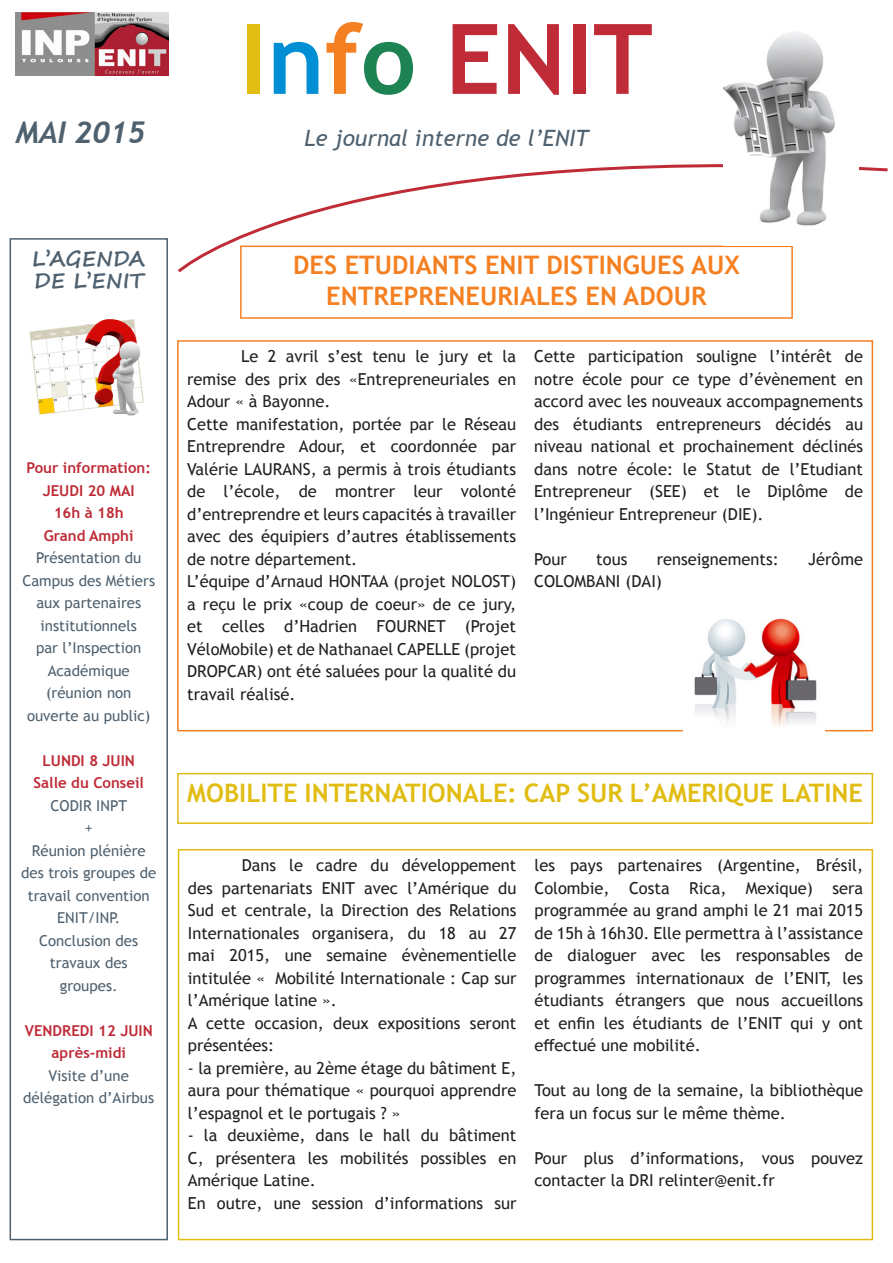
<style>
.page{position:relative;width:893px;height:1263px;background:#fff}
.page>*{position:absolute;margin:0;border:0;box-sizing:border-box;transform-origin:0 0}
.t1{font:700 97.5px "Trebuchet MS";color:#bf2b37}
.t2{font:italic 700 30px "Trebuchet";color:#4f616f}
.t3{font:700 25.5px "Trebuchet MS";color:#f58021}
.t4{font:700 25.5px "Trebuchet MS";color:#e1bd13}
.t5{font:italic 22.5px "Trebuchet MS";color:#4f616f}
.t6{font:700 21px/22.5px "Segoe Print";color:#4f616f}
.t7{font:16.5px/22.5px "Trebuchet MS";color:#231f20;text-align:justify}
.t8{font:15px/22.5px "Trebuchet MS";color:#4f616f;text-align:center}
.t9{font:700 15px "Trebuchet MS";color:#bf2b37}
.s1{color:#e1bd13}
.s2{color:#008fd5}
.s3{color:#f58021}
.s4{color:#1e8353}
</style>
<div class="page">
<div style="left:10px;top:238px;width:158px;height:1002px;border:2px solid #4f616f"></div>
<div style="left:177px;top:340px;width:696px;height:391px;border:2px solid #f58021"></div>
<div style="left:240px;top:246px;width:553px;height:73px;border:2px solid #f58021"></div>
<div style="left:178px;top:849px;width:695px;height:391px;border:2px solid #e1bd13"></div>
<div style="left:177px;top:773px;width:696px;height:51px;border:2px solid #e1bd13"></div>
<svg style="left:178px;top:164px;width:710px;height:110px"></svg>
<img style="left:724px;top:32px;width:135px;height:214px">
<img style="left:29px;top:319px;width:115px;height:97px">
<img style="left:683px;top:618px;width:141px;height:113px">
<img style="left:16px;top:13px;width:152px;height:63px">
<p class="t2" style="left:16px;top:113px;width:131px">MAI 2015</p>
<p class="t1" style="left:240px;top:-2px;width:414px"><span class="s1">I</span><span class="s2">n</span><span class="s3">f</span><span class="s4">o</span> ENIT</p>
<p class="t5" style="left:304px;top:125px;width:286px">Le journal interne de l’ENIT</p>
<p class="t6" style="left:32px;top:247px;width:114px">L’AGENDA<br>DE L’ENIT</p>
<p class="t9" style="left:27px;top:458px;width:126px">Pour information:</p>
<p class="t9" style="left:43px;top:481px;width:93px">JEUDI 20 MAI</p>
<p class="t9" style="left:54px;top:503px;width:71px">16h à 18h</p>
<p class="t9" style="left:44px;top:526px;width:91px">Grand Amphi</p>
<p class="t8" style="left:22px;top:546px;width:134px">Présentation du<br>Campus des Métiers aux partenaires institutionnels<br>par l’Inspection<br>Académique</p>
<p class="t8" style="left:27px;top:681px;width:125px">(réunion non ouverte au public)</p>
<p class="t9" style="left:43px;top:751px;width:94px">LUNDI 8 JUIN</p>
<p class="t9" style="left:34px;top:773px;width:112px">Salle du Conseil</p>
<p class="t8" style="left:51px;top:794px;width:78px">CODIR INPT</p>
<p class="t8" style="left:85px;top:816px;width:9px">+</p>
<p class="t8" style="left:21px;top:839px;width:137px">Réunion plénière des trois groupes de travail convention<br>ENIT/INP.</p>
<p class="t8" style="left:39px;top:929px;width:100px">Conclusion des travaux des groupes.</p>
<p class="t9" style="left:25px;top:1021px;width:129px">VENDREDI 12 JUIN</p>
<p class="t9" style="left:52px;top:1043px;width:76px">après-midi</p>
<p class="t8" style="left:23px;top:1064px;width:132px">Visite d’une délégation d’Airbus</p>
<p class="t3" style="left:293px;top:249px;width:448px">DES ETUDIANTS ENIT DISTINGUES AUX</p>
<p class="t3" style="left:326px;top:280px;width:382px">ENTREPRENEURIALES EN ADOUR</p>
<p class="t7" style="left:187px;top:345px;width:330px;text-indent:54px">Le 2 avril s’est tenu le jury et la remise des prix des «Entrepreneuriales en Adour « à Bayonne.</p>
<p class="t7" style="left:187px;top:413px;width:330px">Cette manifestation, portée par le Réseau Entreprendre Adour, et coordonnée par Valérie LAURANS, a permis à trois étudiants de l’école, de montrer leur volonté d’entreprendre et leurs capacités à travailler avec des équipiers d’autres établissements de notre département.</p>
<p class="t7" style="left:187px;top:570px;width:330px">L’équipe d’Arnaud HONTAA (projet NOLOST) a reçu le prix «coup de coeur» de ce jury, et celles d’Hadrien FOURNET (Projet VéloMobile) et de Nathanael CAPELLE (projet DROPCAR) ont été saluées pour la qualité du travail réalisé.</p>
<p class="t7" style="left:534px;top:345px;width:330px">Cette participation souligne l’intérêt de notre école pour ce type d’évènement en accord avec les nouveaux accompagnements des étudiants entrepreneurs décidés au niveau national et prochainement déclinés dans notre école: le Statut de l’Etudiant Entrepreneur (SEE) et le Diplôme de l’Ingénieur Entrepreneur (DIE).</p>
<p class="t7" style="left:534px;top:548px;width:34px">Pour</p>
<p class="t7" style="left:596px;top:548px;width:33px">tous</p>
<p class="t7" style="left:657px;top:548px;width:124px">renseignements:</p>
<p class="t7" style="left:808px;top:548px;width:56px">Jérôme</p>
<p class="t7" style="left:534px;top:570px;width:129px">COLOMBANI (DAI)</p>
<p class="t4" style="left:187px;top:777px;width:677px">MOBILITE INTERNATIONALE: CAP SUR L’AMERIQUE LATINE</p>
<p class="t7" style="left:188px;top:854px;width:330px;text-indent:54px">Dans le cadre du développement des partenariats ENIT avec l’Amérique du Sud et centrale, la Direction des Relations Internationales organisera, du 18 au 27 mai 2015, une semaine évènementielle intitulée « Mobilité Internationale : Cap sur l’Amérique latine ».</p>
<p class="t7" style="left:188px;top:1011px;width:330px">A cette occasion, deux expositions seront présentées:</p>
<p class="t7" style="left:188px;top:1056px;width:330px">- la première, au 2ème étage du bâtiment E, aura pour thématique « pourquoi apprendre l’espagnol et le portugais ? »</p>
<p class="t7" style="left:188px;top:1124px;width:330px">- la deuxième, dans le hall du bâtiment C, présentera les mobilités possibles en Amérique Latine.</p>
<p class="t7" style="left:188px;top:1191px;width:330px">En outre, une session d’informations sur</p>
<p class="t7" style="left:534px;top:854px;width:330px">les pays partenaires (Argentine, Brésil, Colombie, Costa Rica, Mexique) sera programmée au grand amphi le 21 mai 2015 de 15h à 16h30. Elle permettra à l’assistance de dialoguer avec les responsables de programmes internationaux de l’ENIT, les étudiants étrangers que nous accueillons et enfin les étudiants de l’ENIT qui y ont effectué une mobilité.</p>
<p class="t7" style="left:534px;top:1079px;width:330px">Tout au long de la semaine, la bibliothèque fera un focus sur le même thème.</p>
<p class="t7" style="left:534px;top:1146px;width:330px">Pour plus d’informations, vous pouvez contacter la DRI relinter@enit.fr</p>
</div>
